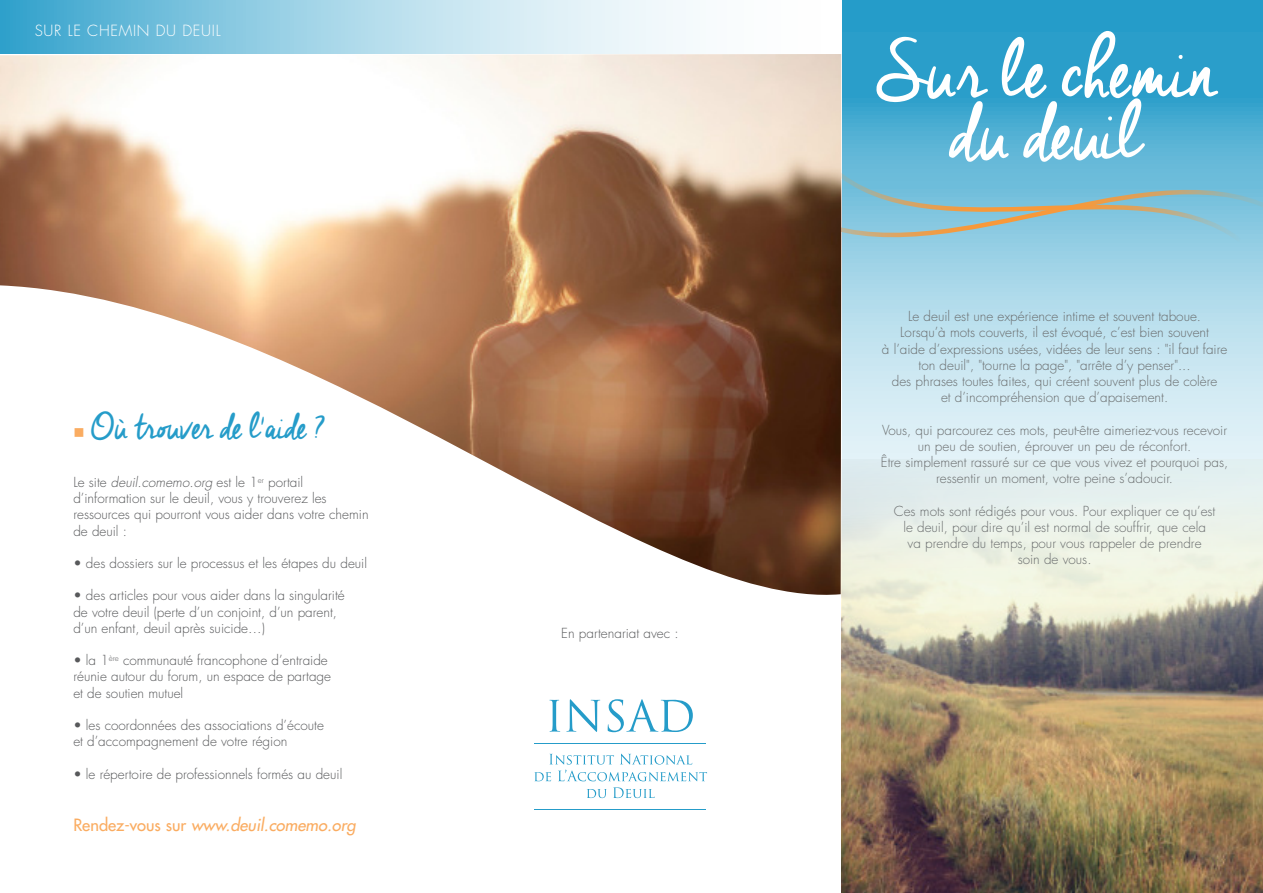
<style>
.page{position:relative;width:1263px;height:893px;background:#fff}
.page>*{position:absolute;margin:0;border:0;box-sizing:border-box;transform-origin:0 0}
.t1{font:79.95px/61.5px "Cheddar Jack";letter-spacing:-.025em;color:#fff;text-align:center}
.t2{font:36px "Cheddar Jack";letter-spacing:-.045em;color:#259cc9}
.t3{font:italic 500 16.5px "Futura Std";color:#faac61}
.t4{font:300 15px "Futura Std";letter-spacing:.05em;color:#fff}
.t5{font:300 13.5px/16.2px "Futura Std";color:#696c6d;text-align:center}
.t6{font:300 13.5px/16.2px "Futura Std";color:#58595b}
.s1{color:#faac61}
.s2{font-style:italic}
.s3{font-style:normal}
</style>
<div class="page">
<div style="left:842px;top:0;width:421px;height:876px;background:#259cc9"></div>
<svg style="left:842px;top:103px;width:421px;height:357px;background:#b3dceb"></svg>
<img style="left:842px;top:460px;width:421px;height:433px">
<svg style="left:0;top:0;width:693px;height:54px;background:#a2d4e7"></svg>
<svg style="left:841px;top:140px;width:422px;height:162px;background:#89c5da"></svg>
<img style="left:0;top:54px;width:841px;height:541px">
<svg style="left:549px;top:700px;width:11px;height:32px"></svg>
<svg style="left:566px;top:699px;width:34px;height:33px"></svg>
<svg style="left:608px;top:699px;width:85px;height:33px"></svg>
<svg style="left:534px;top:754px;width:173px;height:27px"></svg>
<svg style="left:587px;top:789px;width:20px;height:9px"></svg>
<svg style="left:613px;top:787px;width:42px;height:11px"></svg>
<hr style="left:534px;top:743px;width:172px;height:1px;background:#259cc9">
<hr style="left:534px;top:809px;width:172px;height:1px;background:#259cc9">
<p class="t4" style="left:35px;top:22px;width:187px">SUR LE CHEMIN DU DEUIL</p>
<h2 class="t2" style="left:73px;top:409px;width:254px"><span class="s1">■</span> Où trouver de l'aide ?</h2>
<p class="t6" style="left:73px;top:474px;width:297px">Le site <span class="s2">deuil.comemo.org</span> est le 1<sup>er</sup> portail d’information sur le deuil, vous y trouverez les ressources qui pourront vous aider dans votre chemin de deuil :</p>
<p class="t6" style="left:73px;top:555px;width:295px">• des dossiers sur le processus et les étapes du deuil</p>
<p class="t6" style="left:73px;top:588px;width:273px">• des articles pour vous aider dans la singularité de votre deuil (perte d’un conjoint, d’un parent, d’un enfant, deuil après suicide…)</p>
<p class="t6" style="left:73px;top:653px;width:259px">• la 1<sup>ère</sup> communauté francophone d’entraide réunie autour du forum, un espace de partage et de soutien mutuel</p>
<p class="t6" style="left:73px;top:717px;width:252px">• les coordonnées des associations d’écoute et d’accompagnement de votre région</p>
<p class="t6" style="left:73px;top:766px;width:270px">• le répertoire de professionnels formés au deuil</p>
<p class="t3" style="left:73px;top:816px;width:284px"><span class="s3">Rendez-vous sur</span> www.deuil.comemo.org</p>
<p class="t6" style="left:561px;top:625px;width:119px">En partenariat avec :</p>
<h1 class="t1" style="left:876px;top:49px;width:341px">Sur le chemin du deuil</h1>
<p class="t5" style="left:882px;top:309px;width:347px">Le deuil est une expérience intime et souvent taboue.<br>Lorsqu’à mots couverts, il est évoqué, c’est bien souvent<br>à l’aide d’expressions usées, vidées de leur sens : "il faut faire ton deuil", "tourne la page", "arrête d’y penser"...<br>des phrases toutes faites, qui créent souvent plus de colère<br>et d’incompréhension que d’apaisement.</p>
<p class="t5" style="left:881px;top:422px;width:349px">Vous, qui parcourez ces mots, peut-être aimeriez-vous recevoir un peu de soutien, éprouver un peu de réconfort.<br>Être simplement rassuré sur ce que vous vivez et pourquoi pas, ressentir un moment, votre peine s’adoucir.</p>
<p class="t5" style="left:894px;top:503px;width:323px">Ces mots sont rédigés pour vous. Pour expliquer ce qu’est le deuil, pour dire qu’il est normal de souffrir, que cela<br>va prendre du temps, pour vous rappeler de prendre<br>soin de vous.</p>
</div>
